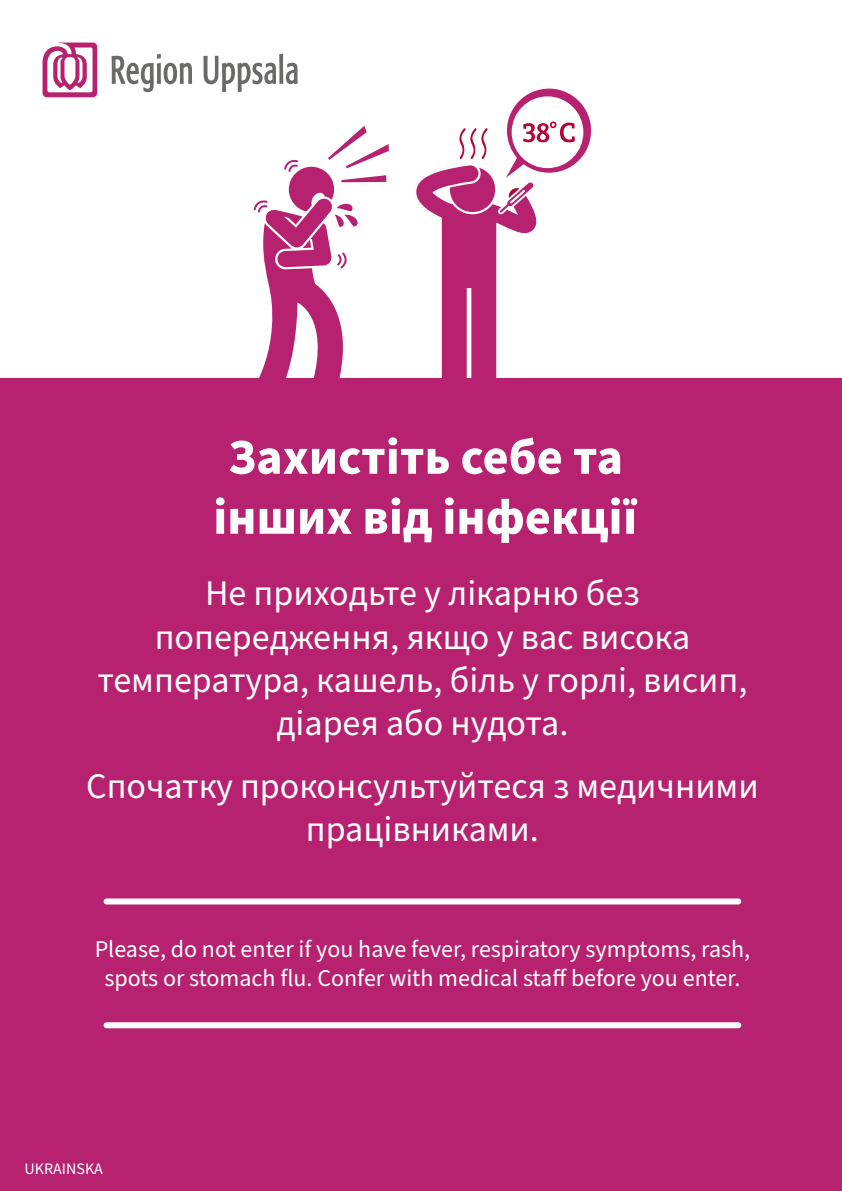
<style>
.page{position:relative;width:842px;height:1191px;background:#fff}
.page>*{position:absolute;margin:0;border:0;box-sizing:border-box;transform-origin:0 0}
.Rubrik{font:700 50px/60px "Source Sans Pro";color:#fff}
.Rubrik-2{font:36px/43.2px "Source Sans Pro";color:#fff;text-align:center}
.Rubrik-3{font:24px/28.8px "Source Sans Pro";color:#fff;text-align:center}
.Rubrik-4{font:16px "Source Sans Pro";color:#fff}
</style>
<div class="page">
<div style="left:0;top:378px;width:842px;height:813px;background:#b62270"></div>
<svg style="left:416px;top:89px;width:175px;height:289px"></svg>
<svg style="left:254px;top:126px;width:135px;height:252px"></svg>
<div style="left:106px;top:898px;width:632px;height:6px;background:#fff"></div>
<div style="left:106px;top:1022px;width:632px;height:6px;background:#fff"></div>
<svg style="left:203px;top:54px;width:95px;height:38px"></svg>
<svg style="left:112px;top:54px;width:80px;height:38px"></svg>
<svg style="left:43px;top:43px;width:54px;height:54px"></svg>
<p class="Rubrik" style="left:213px;top:428px;width:426px">Захистіть себе та інших від інфекції</p>
<p class="Rubrik-2" style="left:97px;top:573px;width:652px">Не приходьте у лікарню без попередження, якщо у вас висока температура, кашель, біль у горлі, висип, діарея або нудота.</p>
<p class="Rubrik-2" style="left:86px;top:766px;width:674px">Спочатку проконсультуйтеся з медичними працівниками.</p>
<p class="Rubrik-3" style="left:95px;top:935px;width:657px">Please, do not enter if you have fever, respiratory symptoms, rash, spots or stomach flu. Confer with medical staff before you enter.</p>
<p class="Rubrik-4" style="left:25px;top:1157px;width:80px">UKRAINSKA</p>
</div>
